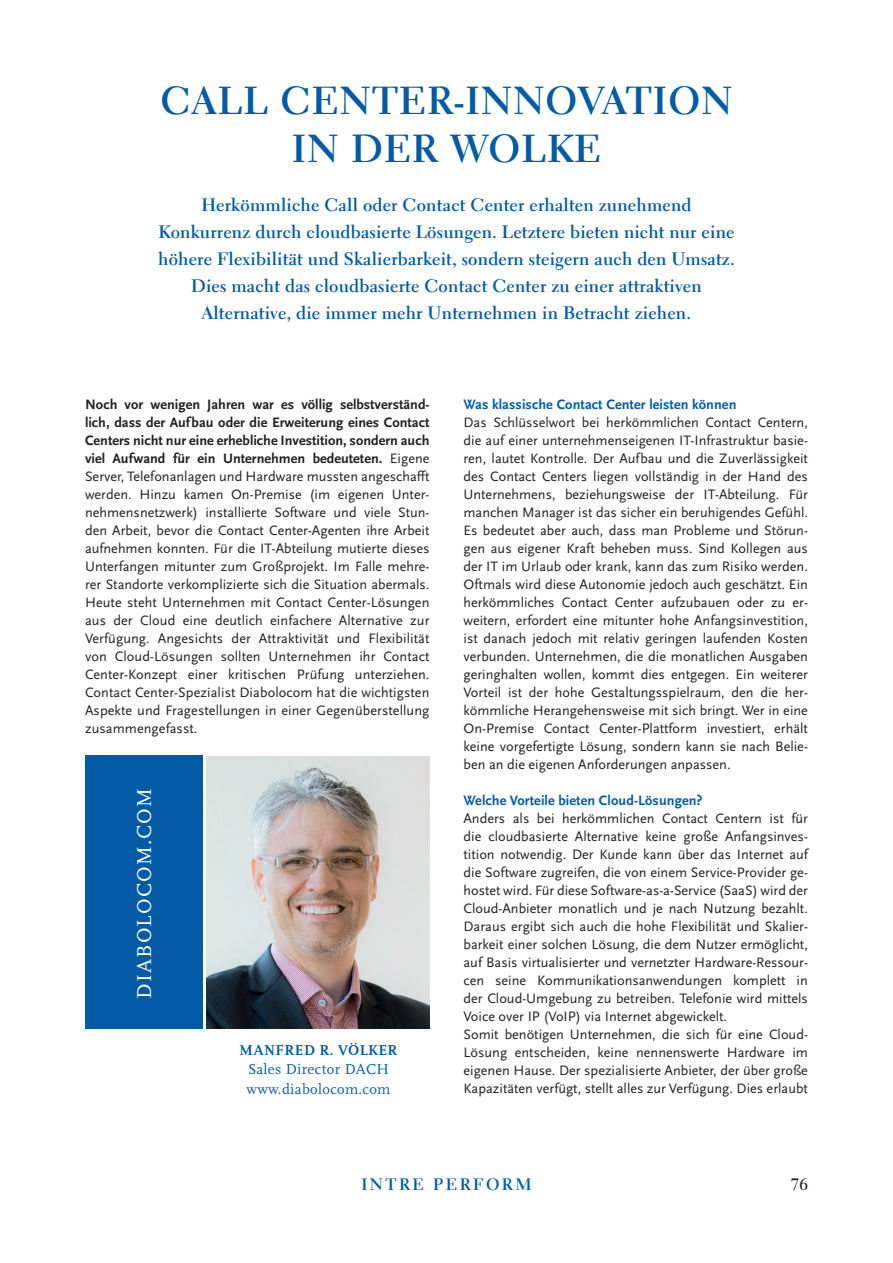
<style>
.page{position:relative;width:893px;height:1263px;background:#fff}
.page>*{position:absolute;margin:0;border:0;box-sizing:border-box;transform-origin:0 0}
.Story___Healine{font:700 39px/48px "Electra LT Std";letter-spacing:.03em;color:#015ba7;text-align:center}
.Story___Portrait___N{font:21px "Scala Pro";letter-spacing:.06em;color:#fff}
.Story___Teaser{font:700 18px/27px "Electra LT Std";letter-spacing:.01em;color:#015ba7;text-align:center}
.t1{font:700 16.5px "Electra LT Std";letter-spacing:.15em;color:#015ba7}
.t2{font:700 16.5px "Electra LT Std";color:#231f20}
.Story___Portrait___N-2{font:15px "Scala Pro";letter-spacing:.02em;color:#175d9e}
.Story___Portrait___N-3{font:15px "Scala Pro";letter-spacing:.02em;color:#015ba7}
.Story___Portrait___N-4{font:700 15px "Scala Pro";letter-spacing:.03em;color:#015ba7}
.Story___Fließtext{font:14.25px/18px "Scala Sans Pro";color:#231f20;text-align:justify}
.Story___Fließtext-2{font:700 14.25px "Scala Sans Pro";letter-spacing:.005em;color:#015ba7}
.s1{font-weight:700}
</style>
<div class="page">
<img style="left:206px;top:756px;width:223px;height:273px">
<div style="left:85px;top:756px;width:117px;height:273px;background:#015ba7"></div>
<p class="Story___Healine" style="left:160px;top:77px;width:574px">CALL CENTER-INNOVATION<br>IN DER WOLKE</p>
<p class="Story___Teaser" style="left:201px;top:191px;width:492px">Herkömmliche Call oder Contact Center erhalten zunehmend</p>
<p class="Story___Teaser" style="left:158px;top:218px;width:577px">Konkurrenz durch cloudbasierte Lösungen. Letztere bieten nicht nur eine</p>
<p class="Story___Teaser" style="left:158px;top:245px;width:578px">höhere Flexibilität und Skalierbarkeit, sondern steigern auch den Umsatz.</p>
<p class="Story___Teaser" style="left:191px;top:272px;width:512px">Dies macht das cloudbasierte Contact Center zu einer attraktiven<br>Alternative, die immer mehr Unternehmen in Betracht ziehen.</p>
<p class="Story___Fließtext" style="left:85px;top:395px;width:346px"><span class="s1">Noch vor wenigen Jahren war es völlig selbstverständ&shy;lich, dass der Aufbau oder die Erweiterung eines Contact Centers nicht nur eine erhebliche Investition, sondern auch viel Aufwand für ein Unternehmen bedeuteten.</span> Eigene Server, Telefonanlagen und Hardware mussten angeschafft werden. Hinzu kamen On-Premise (im eigenen Unter&shy;nehmensnetzwerk) installierte Software und viele Stun&shy;den Arbeit, bevor die Contact Center-Agenten ihre Arbeit aufnehmen konnten. Für die IT-Abteilung mutierte dieses Unterfangen mitunter zum Großprojekt. Im Falle mehre&shy;rer Standorte verkomplizierte sich die Situation abermals.<br>Heute steht Unternehmen mit Contact Center-Lösungen aus der Cloud eine deutlich einfachere Alternative zur Verfügung. Angesichts der Attraktivität und Flexibilität von Cloud-Lösungen sollten Unternehmen ihr Contact Center-Konzept einer kritischen Prüfung unterziehen.<br>Contact Center-Spezialist Diabolocom hat die wichtigsten Aspekte und Fragestellungen in einer Gegenüberstellung zusammengefasst.</p>
<p class="Story___Fließtext-2" style="left:463px;top:396px;width:274px">Was klassische Contact Center leisten können</p>
<p class="Story___Fließtext" style="left:463px;top:413px;width:346px">Das Schlüsselwort bei herkömmlichen Contact Centern, die auf einer unternehmenseigenen IT-Infrastruktur basie&shy;ren, lautet Kontrolle. Der Aufbau und die Zuverlässigkeit des Contact Centers liegen vollständig in der Hand des Unternehmens, beziehungsweise der IT-Abteilung. Für manchen Manager ist das sicher ein beruhigendes Gefühl.<br>Es bedeutet aber auch, dass man Probleme und Störun&shy;gen aus eigener Kraft beheben muss. Sind Kollegen aus der IT im Urlaub oder krank, kann das zum Risiko werden.<br>Oftmals wird diese Autonomie jedoch auch geschätzt. Ein herkömmliches Contact Center aufzubauen oder zu er&shy;weitern, erfordert eine mitunter hohe Anfangsinvestition, ist danach jedoch mit relativ geringen laufenden Kosten verbunden. Unternehmen, die die monatlichen Ausgaben geringhalten wollen, kommt dies entgegen. Ein weiterer Vorteil ist der hohe Gestaltungsspielraum, den die her&shy;kömmliche Herangehensweise mit sich bringt. Wer in eine On-Premise Contact Center-Plattform investiert, erhält keine vorgefertigte Lösung, sondern kann sie nach Belie&shy;ben an die eigenen Anforderungen anpassen.</p>
<p class="Story___Fließtext-2" style="left:463px;top:792px;width:241px">Welche Vorteile bieten Cloud-Lösungen?</p>
<p class="Story___Fließtext" style="left:463px;top:809px;width:346px">Anders als bei herkömmlichen Contact Centern ist für die cloudbasierte Alternative keine große Anfangsinves&shy;tition notwendig. Der Kunde kann über das Internet auf die Software zugreifen, die von einem Service-Provider ge&shy;hostet wird. Für diese Software-as-a-Service (SaaS) wird der Cloud-Anbieter monatlich und je nach Nutzung bezahlt.<br>Daraus ergibt sich auch die hohe Flexibilität und Skalier&shy;barkeit einer solchen Lösung, die dem Nutzer ermöglicht, auf Basis virtualisierter und vernetzter Hardware-Ressour&shy;cen seine Kommunikationsanwendungen komplett in der Cloud-Umgebung zu betreiben. Telefonie wird mittels Voice over IP (VoIP) via Internet abgewickelt.</p>
<p class="Story___Fließtext" style="left:463px;top:1025px;width:346px">Somit benötigen Unternehmen, die sich für eine Cloud-Lösung entscheiden, keine nennenswerte Hardware im eigenen Hause. Der spezialisierte Anbieter, der über große Kapazitäten verfügt, stellt alles zur Verfügung. Dies erlaubt</p>
<p class="Story___Portrait___N" style="left:132px;top:999px;width:213px;rotate:-90deg">DIABOLOCOM.COM</p>
<p class="Story___Portrait___N-4" style="left:240px;top:1041px;width:159px">MANFRED R. VÖLKER</p>
<p class="Story___Portrait___N-3" style="left:248px;top:1061px;width:142px">Sales Director DACH</p>
<p class="Story___Portrait___N-2" style="left:246px;top:1080px;width:145px">www.diabolocom.com</p>
<p class="t1" style="left:361px;top:1174px;width:172px">INTRE PERFORM</p>
<p class="t2" style="left:791px;top:1174px;width:19px">76</p>
</div>
